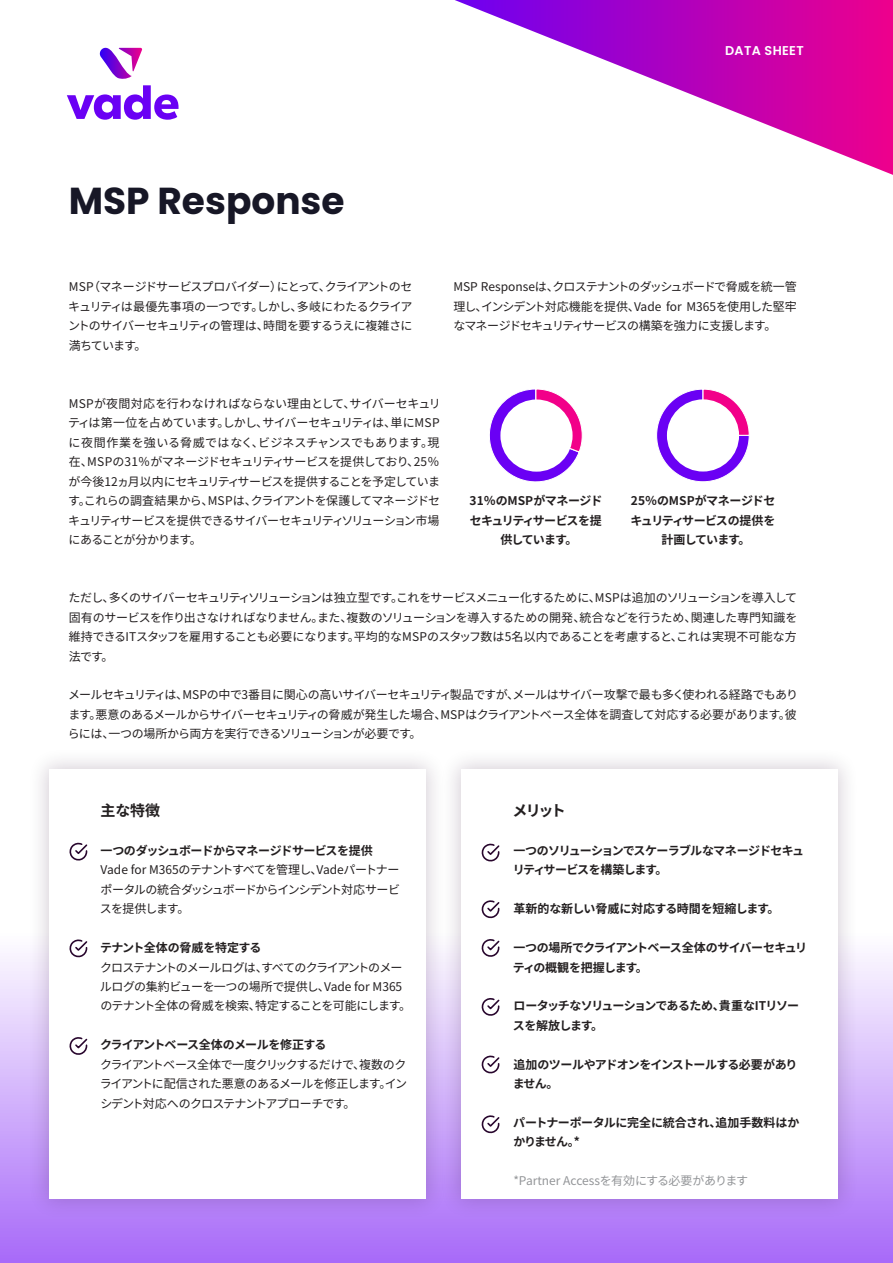
<style>
.page{position:relative;width:893px;height:1263px;background:#fff}
.page>*{position:absolute;margin:0;border:0;box-sizing:border-box;transform-origin:0 0}
.t1{font:700 37.5px "Poppins";color:#171726}
.Tiny__FR{font:700 15px "Noto Sans CJ Kjp";letter-spacing:-.065em;color:#231f20}
.t2{font:600 12.75px "Poppins";letter-spacing:.025em;color:#fff}
.Tiny{font:12px/19.5px "Noto Sans CJ Kjp";letter-spacing:-.055em;color:#231f20;text-align:justify}
.Tiny__FR-2{font:12px/19.5px "Noto Sans CJ Kjp";letter-spacing:-.065em;color:#231f20}
.Tiny__FR-3{font:700 12px/19.5px "Noto Sans CJ Kjp";letter-spacing:-.05em;color:#231f20}
.Tiny-2{font:700 12px/19.5px "Noto Sans CJ Kjp";letter-spacing:-.05em;color:#231f20;text-align:center}
.Tiny__FR-4{font:700 12px/19.5px "Noto Sans CJ Kjp";letter-spacing:-.03em;color:#231f20}
.Tiny__FR-5{font:12px "Noto Sans CJ Kjp";letter-spacing:-.01em;color:#939598}
.Tiny__FR-6{font:700 12px "Noto Sans CJ Kjp";letter-spacing:-.02em;color:#231f20}
.s1{font-weight:700}
</style>
<div class="page">
<svg style="left:0;top:953px;width:893px;height:310px;background:#b987f9"></svg>
<svg style="left:455px;top:0;width:438px;height:175px"></svg>
<div style="left:27px;top:747px;width:420px;height:473px;background:#28062d;opacity:.2"></div>
<div style="left:49px;top:769px;width:377px;height:429px;background:#fff"></div>
<div style="left:439px;top:747px;width:421px;height:473px;background:#28062d;opacity:.2"></div>
<div style="left:461px;top:769px;width:377px;height:429px;background:#fff"></div>
<svg style="left:69px;top:842px;width:19px;height:19px"></svg>
<svg style="left:481px;top:843px;width:19px;height:19px"></svg>
<svg style="left:481px;top:900px;width:19px;height:19px"></svg>
<svg style="left:481px;top:939px;width:19px;height:18px"></svg>
<svg style="left:481px;top:998px;width:19px;height:18px"></svg>
<svg style="left:481px;top:1055px;width:19px;height:19px"></svg>
<svg style="left:481px;top:1115px;width:19px;height:19px"></svg>
<svg style="left:69px;top:939px;width:19px;height:19px"></svg>
<svg style="left:69px;top:1037px;width:19px;height:18px"></svg>
<svg style="left:67px;top:48px;width:112px;height:72px"></svg>
<svg style="left:489px;top:389px;width:94px;height:93px"></svg>
<div style="left:500px;top:399px;width:73px;height:73px;background:#fff;border-radius:50%"></div>
<svg style="left:656px;top:389px;width:94px;height:93px"></svg>
<div style="left:667px;top:399px;width:72px;height:72px;background:#fff;border-radius:50%"></div>
<p class="t2" style="left:725px;top:44px;width:80px">DATA SHEET</p>
<p class="t1" style="left:69px;top:179px;width:277px">MSP Response</p>
<p class="Tiny" style="left:68px;top:278px;width:346px">MSP（マネージドサービスプロバイダー）にとって、クライアントのセキュリティは最優先事項の一つです。しかし、多岐にわたるクライアントのサイバーセキュリティの管理は、時間を要するうえに複雑さに満ちています。</p>
<p class="Tiny" style="left:453px;top:278px;width:345px">MSP Responseは、クロステナントのダッシュボードで脅威を統一管理し、インシデント対応機能を提供、Vade for M365を使用した堅牢なマネージドセキュリティサービスの構築を強力に支援します。</p>
<p class="Tiny" style="left:68px;top:394px;width:374px">MSPが夜間対応を行わなければならない理由として、サイバーセキュリティは第一位を占めています。しかし、サイバーセキュリティは、単にMSPに夜間作業を強いる脅威ではなく、ビジネスチャンスでもあります。現在、MSPの31％がマネージドセキュリティサービスを提供しており、25％が今後12ヵ月以内にセキュリティサービスを提供することを予定しています。これらの調査結果から、MSPは、クライアントを保護してマネージドセキュリティサービスを提供できるサイバーセキュリティソリューション市場にあることが分かります。</p>
<p class="Tiny-2" style="left:470px;top:491px;width:134px">31％のMSPがマネージドセキュリティサービスを提供しています。</p>
<p class="Tiny-2" style="left:631px;top:491px;width:146px">25％のMSPがマネージドセキュリティサービスの提供を計画しています。</p>
<p class="Tiny" style="left:68px;top:588px;width:731px">ただし、多くのサイバーセキュリティソリューションは独立型です。これをサービスメニュー化するために、MSPは追加のソリューションを導入して固有のサービスを作り出さなければなりません。また、複数のソリューションを導入するための開発、統合などを行うため、関連した専門知識を維持できるITスタッフを雇用することも必要になります。平均的なMSPのスタッフ数は5名以内であることを考慮すると、これは実現不可能な方法です。</p>
<p class="Tiny" style="left:68px;top:686px;width:732px">メールセキュリティは、MSPの中で3番目に関心の高いサイバーセキュリティ製品ですが、メールはサイバー攻撃で最も多く使われる経路でもあります。悪意のあるメールからサイバーセキュリティの脅威が発生した場合、MSPはクライアントベース全体を調査して対応する必要があります。彼らには、一つの場所から両方を実行できるソリューションが必要です。</p>
<p class="Tiny__FR" style="left:101px;top:802px;width:61px">主な特徴</p>
<p class="Tiny__FR-2" style="left:100px;top:841px;width:302px"><span class="s1">一つのダッシュボードからマネージドサービスを提供<br></span>Vade for M365のテナントすべてを管理し、Vadeパートナーポータルの統合ダッシュボードからインシデント対応サービスを提供します。</p>
<p class="Tiny__FR-2" style="left:100px;top:938px;width:313px"><span class="s1">テナント全体の脅威を特定する<br></span>クロステナントのメールログは、すべてのクライアントのメールログの集約ビューを一つの場所で提供し、Vade for M365のテナント全体の脅威を検索、特定することを可能にします。</p>
<p class="Tiny__FR-2" style="left:100px;top:1035px;width:309px"><span class="s1">クライアントベース全体のメールを修正する<br></span>クライアントベース全体で一度クリックするだけで、複数のクライアントに配信された悪意のあるメールを修正します。インシデント対応へのクロステナントアプローチです。</p>
<p class="Tiny__FR" style="left:512px;top:802px;width:55px">メリット</p>
<p class="Tiny__FR-3" style="left:513px;top:841px;width:293px">一つのソリューションでスケーラブルなマネージドセキュリティサービスを構築します。</p>
<p class="Tiny__FR-6" style="left:513px;top:902px;width:268px">革新的な新しい脅威に対応する時間を短縮します。</p>
<p class="Tiny__FR-3" style="left:513px;top:938px;width:296px">一つの場所でクライアントベース全体のサイバーセキュリティの概観を把握します。</p>
<p class="Tiny__FR-3" style="left:513px;top:996px;width:288px">ロータッチなソリューションであるため、貴重なITリソースを解放します。</p>
<p class="Tiny__FR-3" style="left:513px;top:1055px;width:286px">追加のツールやアドオンをインストールする必要がありません。</p>
<p class="Tiny__FR-4" style="left:513px;top:1113px;width:288px">パートナーポータルに完全に統合され、追加手数料はかかりません。*</p>
<p class="Tiny__FR-5" style="left:513px;top:1174px;width:236px">*Partner Accessを有効にする必要があります</p>
</div>
